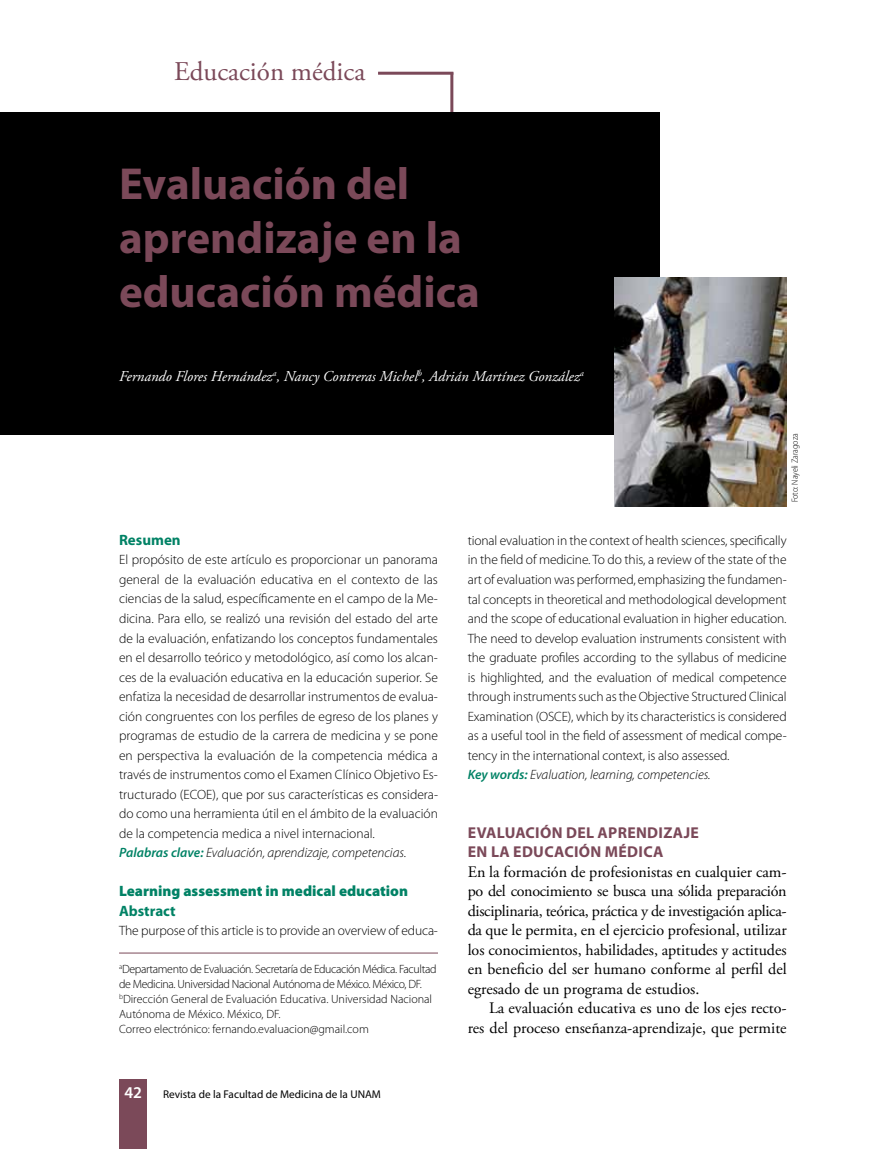
<style>
.page{position:relative;width:893px;height:1149px;background:#fff}
.page>*{position:absolute;margin:0;border:0;box-sizing:border-box;transform-origin:0 0}
.t1{font:700 45px/54px "Myriad Pro";color:#7b4959}
.t2{font:27px "Adobe Garamond Pro";color:#7b4959}
.t3{font:600 16.5px "Myriad Pro";color:#fff}
.t4{font:16.05px/19.5px "Adobe Garamond Pro";color:#000;text-align:justify}
.t5{font:700 15.75px "Myriad Pro";letter-spacing:.02em;color:#7b4959}
.t6{font:italic 15px "Adobe Garamond Pro";color:#fff}
.t7{font:900 15px "Myriad Pro";color:#008265}
.t8{font:700 15px "Myriad Pro";color:#008265}
.t9{font:300 13.5px/19.5px "Myriad Pro";letter-spacing:-.005em;color:#000}
.t10{font:300 12px/15px "Myriad Pro";letter-spacing:-.005em;color:#000}
.t11{font:11.25px "Myriad Pro";color:#000}
.t12{font:300 9px "Myriad Pro";color:#000;scale:.9 1}
.s1{font-weight:600;font-style:italic;color:#008265}
.s2{font-style:italic}
</style>
<div class="page">
<div style="left:119px;top:1079px;width:28px;height:69px;background:#7b4959"></div>
<hr style="left:378px;top:72px;width:75px;height:3px;background:#7b4959">
<hr style="left:450px;top:72px;width:3px;height:48px;background:#7b4959">
<div style="left:0;top:113px;width:659px;height:322px;background:#000"></div>
<hr style="left:119px;top:952px;width:319px;height:1px;background:#7b4959">
<img style="left:614px;top:277px;width:173px;height:229px">
<h2 class="t2" style="left:174px;top:55px;width:192px">Educación médica</h2>
<h1 class="t1" style="left:119px;top:155px;width:362px">Evaluación del aprendizaje en la educación médica</h1>
<p class="t6" style="left:119px;top:366px;width:466px">Fernando Flores Hernández<sup>a</sup>, Nancy Contreras Michel<sup>b</sup>, Adrián Martínez González<sup>a</sup></p>
<p class="t12" style="left:790px;top:502px;width:78px;rotate:-90deg">Foto: Nayeli Zaragoza</p>
<p class="t8" style="left:119px;top:530px;width:63px">Resumen</p>
<p class="t9" style="left:119px;top:550px;width:320px">El propósito de este artículo es proporcionar un panorama general de la evaluación educativa en el contexto de las ciencias de la salud, específicamente en el campo de la Me&shy;dicina. Para ello, se realizó una revisión del estado del arte de la evaluación, enfatizando los conceptos fundamentales en el desarrollo teórico y metodológico, así como los alcan&shy;ces de la evaluación educativa en la educación superior. Se enfatiza la necesidad de desarrollar instrumentos de evalua&shy;ción congruentes con los perfiles de egreso de los planes y programas de estudio de la carrera de medicina y se pone en perspectiva la evaluación de la competencia médica a través de instrumentos como el Examen Clínico Objetivo Es&shy;tructurado (ECOE), que por sus características es considera&shy;do como una herramienta útil en el ámbito de la evaluación de la competencia medica a nivel internacional.<br><span class="s1">Palabras clave:</span> <span class="s2">Evaluación, aprendizaje, competencias.</span></p>
<p class="t7" style="left:119px;top:882px;width:291px">Learning assessment in medical education</p>
<p class="t8" style="left:119px;top:900px;width:58px">Abstract</p>
<p class="t9" style="left:119px;top:920px;width:320px">The purpose of this article is to provide an overview of educa-</p>
<p class="t10" style="left:119px;top:961px;width:319px"><sup>a</sup>Departamento de Evaluación. Secretaría de Educación Médica. Facultad de Medicina. Universidad Nacional Autónoma de México. México, DF. <sup>b</sup>Dirección General de Evaluación Educativa. Universidad Nacional Autónoma de México. México, DF.<br>Correo electrónico: fernando.evaluacion@gmail.com</p>
<p class="t3" style="left:124px;top:1081px;width:19px">42</p>
<p class="t11" style="left:163px;top:1086px;width:219px">Revista de la Facultad de Medicina de la UNAM</p>
<p class="t9" style="left:468px;top:530px;width:320px">tional evaluation in the context of health sciences, specifically in the field of medicine. To do this, a review of the state of the art of evaluation was performed, emphasizing the fundamen&shy;tal concepts in theoretical and methodological development and the scope of educational evaluation in higher education.<br>The need to develop evaluation instruments consistent with the graduate profiles according to the syllabus of medicine is highlighted, and the evaluation of medical competence through instruments such as the Objective Structured Clinical Examination (OSCE), which by its characteristics is considered as a useful tool in the field of assessment of medical compe&shy;tency in the international context, is also assessed.<br><span class="s1">Key words:</span> <span class="s2">Evaluation, learning, competencies.</span></p>
<p class="t5" style="left:468px;top:821px;width:20px">EVALUA</p>
<p class="t5" style="left:526px;top:821px;width:20px">CIÓN</p>
<p class="t5" style="left:566px;top:821px;width:43px">DEL APR</p>
<p class="t5" style="left:627px;top:821px;width:19px">ENDIZA</p>
<p class="t5" style="left:684px;top:821px;width:17px">JE</p>
<p class="t5" style="left:468px;top:841px;width:116px">EN LA EDUCACIÓN</p>
<p class="t5" style="left:605px;top:841px;width:59px">MÉDICA</p>
<p class="t4" style="left:468px;top:862px;width:320px">En la formación de profesionistas en cualquier cam&shy;po del conocimiento se busca una sólida preparación disciplinaria, teórica, práctica y de investigación aplica&shy;da que le permita, en el ejercicio profesional, utilizar los conocimientos, habilidades, aptitudes y actitudes en beneficio del ser humano conforme al perfil del egresado de un programa de estudios.</p>
<p class="t4" style="left:468px;top:998px;width:320px;text-align:right">La evaluación educativa es uno de los ejes recto-<br>res del proceso enseñanza-aprendizaje, que permite</p>
</div>
